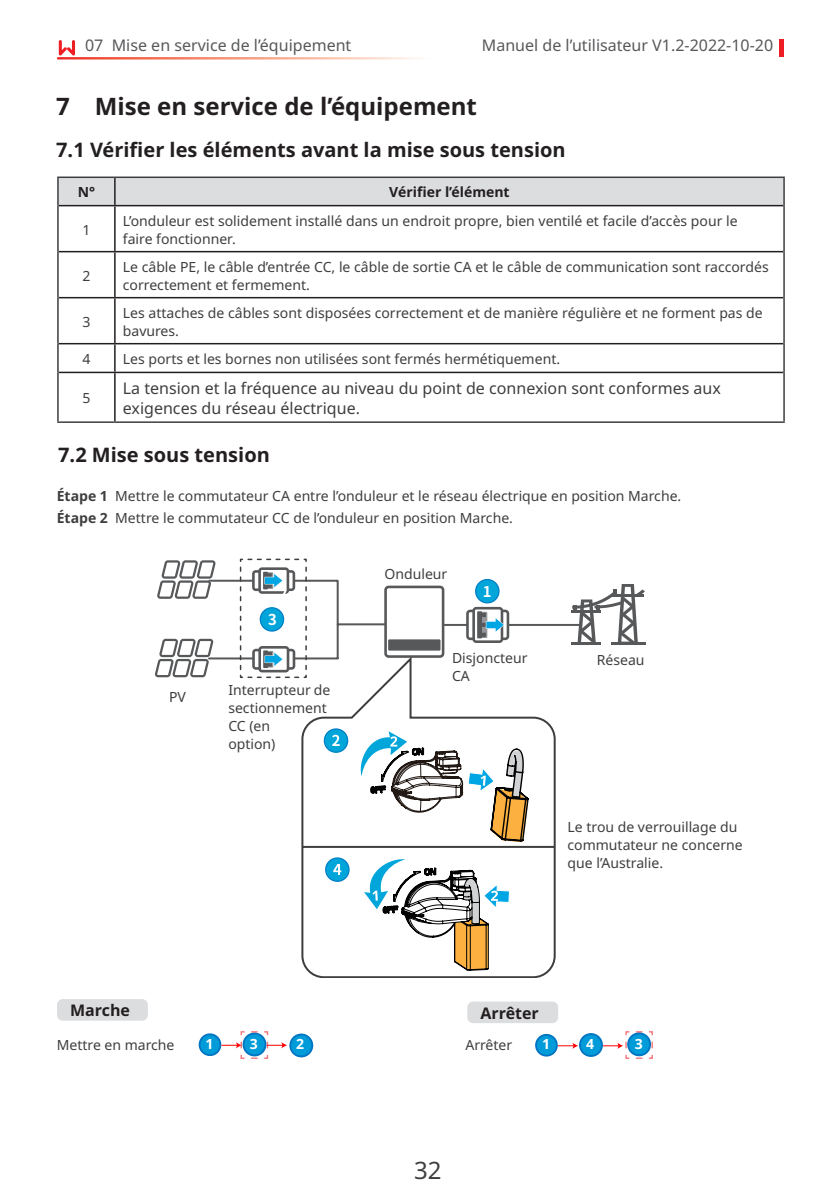
<style>
.page{position:relative;width:840px;height:1191px;background:#fff}
.page>*{position:absolute;margin:0;border:0;box-sizing:border-box;transform-origin:0 0}
.一级标题{font:700 24px "Noto Sans";color:#231f20}
.t1{font:24px "Noto Sans";color:#3e3e3f}
.二级标题{font:700 20px "Noto Sans";color:#231f20}
.章{font:16px/20px "Noto Sans";color:#3e3e3f}
.t2{font:16px "Noto Sans";color:#57585a}
.小节{font:700 16px "Noto Sans";color:#231f20}
.t3{font:700 14.8px "Source Han Sans CN";color:#fff}
.t4{font:14px/18px "Noto Sans";color:#3e3e3f}
.t5{font:700 14px "Noto Sans";color:#231f20}
.t6{font:700 14px "Noto Sans";color:#fff}
.s1{font-weight:700}
</style>
<div class="page">
<svg style="left:779px;top:39px;width:3px;height:18px"></svg>
<svg style="left:59px;top:40px;width:16px;height:15px"></svg>
<hr style="left:57px;top:176px;width:58px;height:2px;background:#3e3e3f">
<hr style="left:57px;top:178px;width:2px;height:28px;background:#3e3e3f">
<hr style="left:115px;top:176px;width:669px;height:2px;background:#3e3e3f">
<hr style="left:782px;top:178px;width:2px;height:28px;background:#3e3e3f">
<svg style="left:58px;top:177px;width:725px;height:29px"></svg>
<hr style="left:59px;top:205px;width:56px;height:1px;background:#231f20">
<hr style="left:115px;top:205px;width:667px;height:1px;background:#231f20">
<hr style="left:57px;top:206px;width:2px;height:46px;background:#3e3e3f">
<hr style="left:782px;top:206px;width:2px;height:46px;background:#3e3e3f">
<hr style="left:57px;top:252px;width:2px;height:46px;background:#3e3e3f">
<hr style="left:782px;top:252px;width:2px;height:46px;background:#3e3e3f">
<hr style="left:57px;top:298px;width:2px;height:46px;background:#3e3e3f">
<hr style="left:782px;top:298px;width:2px;height:46px;background:#3e3e3f">
<hr style="left:57px;top:344px;width:2px;height:28px;background:#3e3e3f">
<hr style="left:782px;top:344px;width:2px;height:28px;background:#3e3e3f">
<hr style="left:57px;top:372px;width:2px;height:49px;background:#3e3e3f">
<hr style="left:782px;top:372px;width:2px;height:49px;background:#3e3e3f">
<hr style="left:57px;top:421px;width:58px;height:2px;background:#3e3e3f">
<hr style="left:115px;top:421px;width:669px;height:2px;background:#3e3e3f">
<hr style="left:114px;top:206px;width:1px;height:45px;background:#231f20">
<hr style="left:59px;top:251px;width:56px;height:1px;background:#231f20">
<hr style="left:115px;top:251px;width:667px;height:1px;background:#231f20">
<hr style="left:114px;top:252px;width:1px;height:45px;background:#231f20">
<hr style="left:59px;top:297px;width:56px;height:1px;background:#231f20">
<hr style="left:115px;top:297px;width:667px;height:1px;background:#231f20">
<hr style="left:114px;top:298px;width:1px;height:45px;background:#231f20">
<hr style="left:59px;top:343px;width:56px;height:1px;background:#231f20">
<hr style="left:115px;top:343px;width:667px;height:1px;background:#231f20">
<svg style="left:114px;top:344px;width:1px;height:28px"></svg>
<hr style="left:59px;top:372px;width:56px;height:1px;background:#231f20">
<hr style="left:115px;top:372px;width:667px;height:1px;background:#231f20">
<hr style="left:114px;top:373px;width:1px;height:48px;background:#231f20">
<svg style="left:301px;top:679px;width:254px;height:298px"></svg>
<hr style="left:611px;top:642px;width:34px;height:3px;background:#57585a">
<div style="left:199px;top:1034px;width:21px;height:21px;background:#009cd9;border-radius:50%"></div>
<div style="left:198px;top:1033px;width:23px;height:23px;border:2px solid #0075c2;border-radius:50%"></div>
<svg style="left:221px;top:1031px;width:66px;height:28px"></svg>
<div style="left:579px;top:1034px;width:22px;height:22px;background:#009cd9;border-radius:50%"></div>
<div style="left:578px;top:1033px;width:24px;height:24px;border:2px solid #0075c2;border-radius:50%"></div>
<div style="left:290px;top:1034px;width:22px;height:22px;background:#009cd9;border-radius:50%"></div>
<div style="left:289px;top:1033px;width:24px;height:24px;border:2px solid #0075c2;border-radius:50%"></div>
<div style="left:535px;top:1034px;width:21px;height:21px;background:#009cd9;border-radius:50%"></div>
<div style="left:535px;top:1034px;width:22px;height:22px;border:2px solid #0075c2;border-radius:50%"></div>
<svg style="left:557px;top:1042px;width:21px;height:7px"></svg>
<svg style="left:602px;top:1031px;width:51px;height:28px"></svg>
<div style="left:57px;top:999px;width:91px;height:21px;background:#dcdddf;border-radius:6px"></div>
<div style="left:467px;top:1001px;width:91px;height:22px;background:#dcdddf;border-radius:6px"></div>
<svg style="left:155px;top:558px;width:489px;height:121px"></svg>
<p class="t2" style="left:85px;top:34px;width:267px">07 Mise en service de l’équipement</p>
<p class="t2" style="left:481px;top:34px;width:293px">Manuel de l’utilisateur V1.2-2022-10-20</p>
<p class="一级标题" style="left:56px;top:90px;width:422px">7 Mise en service de l’équipement</p>
<p class="二级标题" style="left:56px;top:136px;width:510px">7.1 Vérifier les éléments avant la mise sous tension</p>
<p class="t5" style="left:78px;top:182px;width:19px">N°</p>
<p class="t5" style="left:389px;top:182px;width:122px">Vérifier l’élément</p>
<p class="t4" style="left:82px;top:221px;width:10px">1</p>
<p class="t4" style="left:123px;top:212px;width:616px">L’onduleur est solidement installé dans un endroit propre, bien ventilé et facile d’accès pour le faire fonctionner.</p>
<p class="t4" style="left:82px;top:267px;width:10px">2</p>
<p class="t4" style="left:123px;top:258px;width:647px">Le câble PE, le câble d’entrée CC, le câble de sortie CA et le câble de communication sont raccordés correctement et fermement.</p>
<p class="t4" style="left:82px;top:313px;width:10px">3</p>
<p class="t4" style="left:123px;top:304px;width:641px">Les attaches de câbles sont disposées correctement et de manière régulière et ne forment pas de bavures.</p>
<p class="t4" style="left:82px;top:350px;width:10px">4</p>
<p class="t4" style="left:123px;top:350px;width:438px">Les ports et les bornes non utilisées sont fermés hermétiquement.</p>
<p class="t4" style="left:82px;top:389px;width:10px">5</p>
<p class="章" style="left:123px;top:379px;width:599px">La tension et la fréquence au niveau du point de connexion sont conformes aux exigences du réseau électrique.</p>
<p class="二级标题" style="left:58px;top:441px;width:213px">7.2 Mise sous tension</p>
<p class="t4" style="left:57px;top:487px;width:625px"><span class="s1">Étape 1</span> Mettre le commutateur CA entre l’onduleur et le réseau électrique en position Marche.</p>
<p class="t4" style="left:57px;top:509px;width:457px"><span class="s1">Étape 2</span> Mettre le commutateur CC de l’onduleur en position Marche.</p>
<p class="t4" style="left:169px;top:688px;width:18px">PV</p>
<p class="t4" style="left:228px;top:681px;width:104px">Interrupteur de sectionnement<br>CC (en<br>option)</p>
<p class="t4" style="left:384px;top:565px;width:64px">Onduleur</p>
<p class="t3" style="left:482px;top:583px;width:10px">1</p>
<p class="t4" style="left:452px;top:649px;width:77px">Disjoncteur<br>CA</p>
<p class="t4" style="left:596px;top:651px;width:49px">Réseau</p>
<p class="t4" style="left:567px;top:818px;width:176px">Le trou de verrouillage du commutateur ne concerne que l’Australie.</p>
<p class="小节" style="left:70px;top:999px;width:61px">Marche</p>
<p class="小节" style="left:480px;top:1002px;width:60px">Arrêter</p>
<p class="t4" style="left:57px;top:1035px;width:119px">Mettre en marche</p>
<p class="t6" style="left:250px;top:1033px;width:10px">3</p>
<p class="t6" style="left:296px;top:1033px;width:10px">2</p>
<p class="t4" style="left:465px;top:1035px;width:48px">Arrêter</p>
<p class="t6" style="left:205px;top:1033px;width:10px">1</p>
<p class="t6" style="left:542px;top:1033px;width:10px">1</p>
<p class="t6" style="left:585px;top:1033px;width:10px">4</p>
<p class="t6" style="left:634px;top:1033px;width:10px">3</p>
<h1 class="t1" style="left:414px;top:1153px;width:29px">32</h1>
</div>
